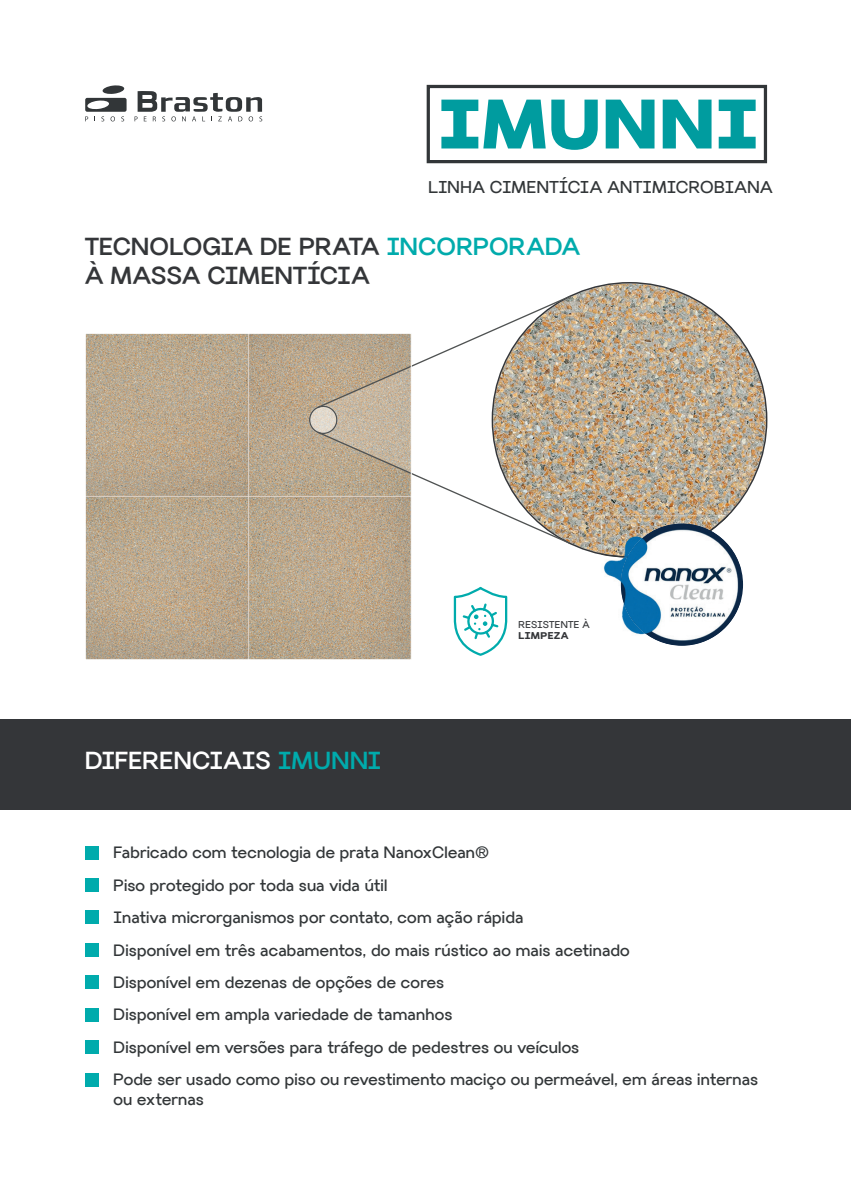
<style>
.page{position:relative;width:851px;height:1191px;background:#fff}
.page>*{position:absolute;margin:0;border:0;box-sizing:border-box;transform-origin:0 0}
.t1{font:800 67.8px "Villeray";letter-spacing:.015em;color:#009c9f}
.t2{font:500 24px/28.8px "Villeray";letter-spacing:.005em;color:#343639}
.t3{font:500 24px "Villeray";letter-spacing:.005em;color:#fff}
.t4{font:16.8px "Villeray";letter-spacing:.03em;color:#323638}
.t5{font:16px/32.4px "Villeray";letter-spacing:.01em;color:#323638}
.t6{font:9.6px "Villeray";letter-spacing:.03em;color:#343639}
.t7{font:700 9.6px "Villeray";letter-spacing:.035em;color:#343639}
.s1{color:#00abac}
</style>
<div class="page">
<img style="left:87px;top:335px;width:322px;height:323px">
<img style="left:309px;top:405px;width:7px;height:29px">
<img style="left:571px;top:282px;width:196px;height:273px">
<div style="left:309px;top:405px;width:28px;height:29px;border:1px solid #4f5252;border-radius:50%"></div>
<svg style="left:316px;top:295px;width:255px;height:250px"></svg>
<div style="left:0;top:719px;width:850px;height:90px;background:#343639"></div>
<div style="left:85px;top:846px;width:14px;height:13px;background:#00abac"></div>
<div style="left:85px;top:878px;width:14px;height:13px;background:#00abac"></div>
<div style="left:85px;top:910px;width:14px;height:14px;background:#00abac"></div>
<div style="left:85px;top:943px;width:14px;height:13px;background:#00abac"></div>
<div style="left:85px;top:975px;width:14px;height:14px;background:#00abac"></div>
<div style="left:85px;top:1008px;width:14px;height:13px;background:#00abac"></div>
<div style="left:85px;top:1040px;width:14px;height:14px;background:#00abac"></div>
<div style="left:85px;top:1073px;width:14px;height:13px;background:#00abac"></div>
<div style="left:426px;top:85px;width:341px;height:78px;border:3px solid #323638"></div>
<div style="left:85px;top:333px;width:326px;height:327px;border:1px solid #fff"></div>
<img style="left:603px;top:515px;width:137px;height:131px">
<img style="left:601px;top:515px;width:128px;height:42px">
<img style="left:620px;top:523px;width:120px;height:122px">
<svg style="left:85px;top:85px;width:41px;height:36px"></svg>
<svg style="left:134px;top:91px;width:128px;height:30px"></svg>
<svg style="left:453px;top:586px;width:55px;height:70px"></svg>
<h1 class="t1" style="left:438px;top:65px;width:321px">IMUNNI</h1>
<p class="t4" style="left:428px;top:172px;width:345px">LINHA CIMENTÍCIA ANTIMICROBIANA</p>
<h2 class="t2" style="left:85px;top:230px;width:496px">TECNOLOGIA DE PRATA <span class="s1">INCORPORADA<br></span>À MASSA CIMENTÍCIA</h2>
<h2 class="t3" style="left:85px;top:740px;width:297px">DIFERENCIAIS <span class="s1">IMUNNI</span></h2>
<p class="t6" style="left:518px;top:616px;width:72px">RESISTENTE À</p>
<p class="t7" style="left:518px;top:627px;width:51px">LIMPEZA</p>
<p class="t5" style="left:113px;top:835px;width:646px">Fabricado com tecnologia de prata NanoxClean®<br>Piso protegido por toda sua vida útil<br>Inativa microrganismos por contato, com ação rápida<br>Disponível em três acabamentos, do mais rústico ao mais acetinado<br>Disponível em dezenas de opções de cores<br>Disponível em ampla variedade de tamanhos<br>Disponível em versões para tráfego de pedestres ou veículos<br>Pode ser usado como piso ou revestimento maciço ou permeável, em áreas internas</p>
<p class="t5" style="left:113px;top:1081px;width:92px">ou externas</p>
</div>
